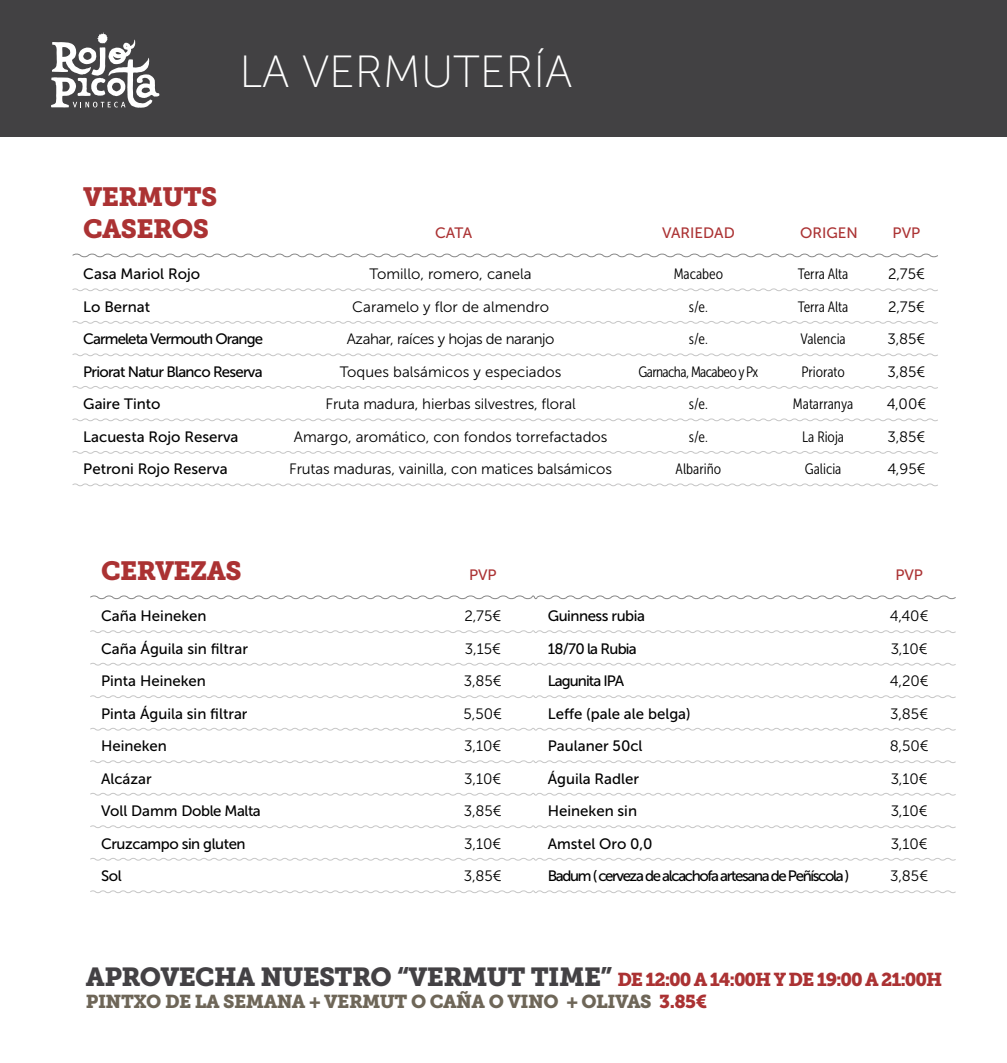
<style>
.page{position:relative;width:1007px;height:1063px;background:#fff}
.page>*{position:absolute;margin:0;border:0;box-sizing:border-box;transform-origin:0 0}
.t1{font:45px "Museo Sans 100";color:#fff}
.t2{font:26.25px/31.5px "Museo Slab 900";letter-spacing:-.025em;color:#ab3233}
.t3{font:18.62px/22.2px "Museo Slab 900";letter-spacing:-.03em;color:#6e6658}
.t4{font:15px "Museo Sans 300";color:#000}
.t5{font:15px "Museo Sans 500";color:#000}
.t6{font:15px "Museo Sans Cond 300";color:#000}
.t7{font:15px "Museo Sans 500";letter-spacing:-.03em;color:#000}
.t8{font:15px "Museo Sans 500";letter-spacing:-.09em;color:#000}
.t9{font:15px "Museo Sans 500";letter-spacing:-.05em;color:#000}
.t10{font:15px "Museo Sans 500";letter-spacing:-.06em;color:#000}
.t11{font:15px "Museo Sans 300";letter-spacing:-.03em;color:#000}
.t12{font:15px "Museo Sans 500";color:#ab3233}
.t13{font:15px "Museo Sans Cond 300";letter-spacing:-.04em;color:#000}
.s1{font-size:26px;color:#434144}
.s2{color:#ab3233}
</style>
<div class="page">
<div style="left:0;top:0;width:1006px;height:137px;background:#424143"></div>
<svg style="left:51px;top:32px;width:108px;height:76px"></svg>
<svg style="left:72px;top:253px;width:866px;height:5px"></svg>
<svg style="left:72px;top:288px;width:866px;height:4px"></svg>
<svg style="left:72px;top:321px;width:866px;height:3px"></svg>
<svg style="left:72px;top:353px;width:866px;height:4px"></svg>
<svg style="left:72px;top:386px;width:866px;height:3px"></svg>
<svg style="left:72px;top:418px;width:866px;height:4px"></svg>
<svg style="left:72px;top:451px;width:866px;height:3px"></svg>
<svg style="left:72px;top:483px;width:866px;height:4px"></svg>
<svg style="left:90px;top:595px;width:866px;height:5px"></svg>
<svg style="left:90px;top:630px;width:866px;height:3px"></svg>
<svg style="left:90px;top:662px;width:866px;height:4px"></svg>
<svg style="left:90px;top:695px;width:866px;height:3px"></svg>
<svg style="left:90px;top:728px;width:866px;height:3px"></svg>
<svg style="left:90px;top:760px;width:866px;height:3px"></svg>
<svg style="left:90px;top:793px;width:866px;height:3px"></svg>
<svg style="left:90px;top:825px;width:866px;height:3px"></svg>
<svg style="left:90px;top:858px;width:866px;height:3px"></svg>
<svg style="left:90px;top:890px;width:866px;height:3px"></svg>
<hr style="left:1006px;top:0;width:1px;height:136px;background:#ab3233">
<h1 class="t1" style="left:239px;top:48px;width:334px">LA VERMUTERÍA</h1>
<h2 class="t2" style="left:83px;top:181px;width:135px">VERMUTS<br>CASEROS</h2>
<p class="t12" style="left:435px;top:224px;width:39px">CATA</p>
<p class="t12" style="left:662px;top:224px;width:74px">VARIEDAD</p>
<p class="t12" style="left:800px;top:224px;width:59px">ORIGEN</p>
<p class="t12" style="left:892px;top:224px;width:29px">PVP</p>
<p class="t5" style="left:83px;top:266px;width:118px">Casa Mariol Rojo</p>
<p class="t4" style="left:369px;top:266px;width:163px">Tomillo, romero, canela</p>
<p class="t6" style="left:673px;top:266px;width:51px">Macabeo</p>
<p class="t6" style="left:797px;top:266px;width:52px">Terra Alta</p>
<p class="t4" style="left:887px;top:266px;width:38px">2,75€</p>
<p class="t5" style="left:83px;top:298px;width:68px">Lo Bernat</p>
<p class="t4" style="left:352px;top:298px;width:198px">Caramelo y flor de almendro</p>
<p class="t6" style="left:688px;top:298px;width:21px">s/e.</p>
<p class="t6" style="left:797px;top:298px;width:52px">Terra Alta</p>
<p class="t4" style="left:887px;top:298px;width:38px">2,75€</p>
<p class="t10" style="left:83px;top:331px;width:181px">Carmeleta Vermouth Orange</p>
<p class="t11" style="left:347px;top:331px;width:209px">Azahar, raíces y hojas de naranjo</p>
<p class="t6" style="left:688px;top:331px;width:21px">s/e.</p>
<p class="t6" style="left:800px;top:331px;width:47px">Valencia</p>
<p class="t4" style="left:887px;top:331px;width:39px">3,85€</p>
<p class="t9" style="left:83px;top:363px;width:181px">Priorat Natur Blanco Reserva</p>
<p class="t4" style="left:340px;top:363px;width:223px">Toques balsámicos y especiados</p>
<p class="t13" style="left:638px;top:363px;width:121px">Garnacha, Macabeo y Px</p>
<p class="t6" style="left:801px;top:363px;width:45px">Priorato</p>
<p class="t4" style="left:887px;top:363px;width:39px">3,85€</p>
<p class="t5" style="left:83px;top:396px;width:79px">Gaire Tinto</p>
<p class="t4" style="left:325px;top:396px;width:251px">Fruta madura, hierbas silvestres, floral</p>
<p class="t6" style="left:688px;top:396px;width:21px">s/e.</p>
<p class="t6" style="left:792px;top:396px;width:62px">Matarranya</p>
<p class="t4" style="left:886px;top:396px;width:41px">4,00€</p>
<p class="t5" style="left:83px;top:428px;width:157px">Lacuesta Rojo Reserva</p>
<p class="t4" style="left:294px;top:428px;width:315px">Amargo, aromático, con fondos torrefactados</p>
<p class="t6" style="left:688px;top:428px;width:21px">s/e.</p>
<p class="t6" style="left:802px;top:428px;width:43px">La Rioja</p>
<p class="t4" style="left:887px;top:428px;width:39px">3,85€</p>
<p class="t5" style="left:83px;top:461px;width:146px">Petroni Rojo Reserva</p>
<p class="t4" style="left:289px;top:461px;width:324px">Frutas maduras, vainilla, con matices balsámicos</p>
<p class="t6" style="left:675px;top:461px;width:47px">Albariño</p>
<p class="t6" style="left:804px;top:461px;width:38px">Galicia</p>
<p class="t4" style="left:887px;top:461px;width:40px">4,95€</p>
<h2 class="t2" style="left:101px;top:555px;width:142px">CERVEZAS</h2>
<p class="t12" style="left:469px;top:566px;width:29px">PVP</p>
<p class="t12" style="left:895px;top:566px;width:29px">PVP</p>
<p class="t5" style="left:101px;top:608px;width:107px">Caña Heineken</p>
<p class="t4" style="left:464px;top:608px;width:38px">2,75€</p>
<p class="t7" style="left:547px;top:608px;width:99px">Guinness rubia</p>
<p class="t4" style="left:889px;top:608px;width:40px">4,40€</p>
<p class="t5" style="left:101px;top:640px;width:148px">Caña Águila sin filtrar</p>
<p class="t4" style="left:464px;top:640px;width:38px">3,15€</p>
<p class="t9" style="left:547px;top:640px;width:90px">18/70 la Rubia</p>
<p class="t4" style="left:890px;top:640px;width:39px">3,10€</p>
<p class="t5" style="left:101px;top:673px;width:106px">Pinta Heineken</p>
<p class="t4" style="left:464px;top:673px;width:39px">3,85€</p>
<p class="t10" style="left:547px;top:673px;width:78px">Lagunita IPA</p>
<p class="t4" style="left:889px;top:673px;width:40px">4,20€</p>
<p class="t5" style="left:101px;top:705px;width:148px">Pinta Águila sin filtrar</p>
<p class="t4" style="left:463px;top:705px;width:40px">5,50€</p>
<p class="t5" style="left:547px;top:705px;width:144px">Leffe (pale ale belga)</p>
<p class="t4" style="left:890px;top:705px;width:39px">3,85€</p>
<p class="t5" style="left:101px;top:738px;width:67px">Heineken</p>
<p class="t4" style="left:464px;top:738px;width:39px">3,10€</p>
<p class="t5" style="left:547px;top:738px;width:96px">Paulaner 50cl</p>
<p class="t4" style="left:889px;top:738px;width:41px">8,50€</p>
<p class="t5" style="left:101px;top:770px;width:52px">Alcázar</p>
<p class="t4" style="left:464px;top:770px;width:39px">3,10€</p>
<p class="t5" style="left:547px;top:770px;width:93px">Águila Radler</p>
<p class="t4" style="left:890px;top:770px;width:39px">3,10€</p>
<p class="t7" style="left:101px;top:803px;width:161px">Voll Damm Doble Malta</p>
<p class="t4" style="left:464px;top:803px;width:39px">3,85€</p>
<p class="t5" style="left:547px;top:803px;width:91px">Heineken sin</p>
<p class="t4" style="left:890px;top:803px;width:39px">3,10€</p>
<p class="t7" style="left:101px;top:835px;width:146px">Cruzcampo sin gluten</p>
<p class="t4" style="left:464px;top:835px;width:39px">3,10€</p>
<p class="t5" style="left:547px;top:835px;width:106px">Amstel Oro 0,0</p>
<p class="t4" style="left:890px;top:835px;width:39px">3,10€</p>
<p class="t5" style="left:101px;top:868px;width:22px">Sol</p>
<p class="t4" style="left:464px;top:868px;width:39px">3,85€</p>
<p class="t8" style="left:547px;top:868px;width:303px">Badum ( cerveza de alcachofa artesana de Peñíscola )</p>
<p class="t4" style="left:890px;top:868px;width:39px">3,85€</p>
<p class="t3" style="left:86px;top:968px;width:857px"><span class="s1">APROVECHA NUESTRO “VERMUT TIME”</span> <span class="s2">DE 12:00 A 14:00H Y DE 19:00 A 21:00H<br></span>PINTXO DE LA SEMANA + VERMUT O CAÑA O VINO + OLIVAS <span class="s2">3.85€</span></p>
</div>
